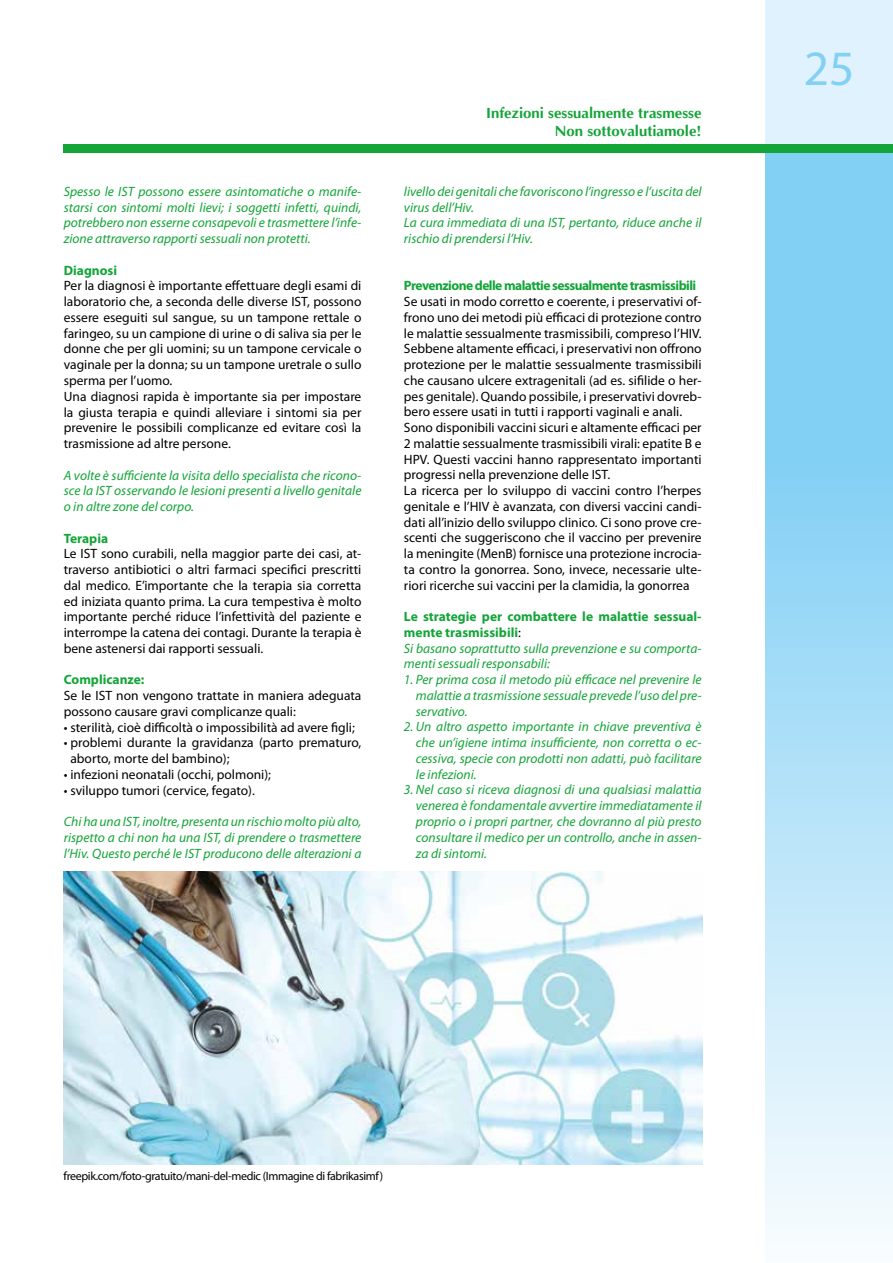
<style>
.page{position:relative;width:893px;height:1263px;background:#fff}
.page>*{position:absolute;margin:0;border:0;box-sizing:border-box;transform-origin:0 0}
.t1{font:49.5px "Myriad Pro";color:#83d0f5}
.t2{font:700 15px/18px "Optima";color:#13a538;text-align:right}
.t3{font:13.5px/15.8px "Myriad Pro";color:#000}
.t4{font:italic 13.5px/15.8px "Myriad Pro";color:#13a538;text-align:justify}
.t5{font:700 13.5px "Myriad Pro";letter-spacing:-.04em;color:#13a538}
.t6{font:700 13.5px "Myriad Pro";color:#13a538}
.t7{font:12px "Myriad Pro";letter-spacing:-.03em;color:#000}
.s1{font-weight:700;font-style:normal}
.s2{font-style:normal;color:#000}
</style>
<div class="page">
<svg style="left:765px;top:153px;width:128px;height:1076px;background:#abdff7"></svg>
<div style="left:765px;top:0;width:128px;height:145px;background:#dff2fd"></div>
<div style="left:64px;top:145px;width:829px;height:8px;background:#13a538"></div>
<img style="left:64px;top:872px;width:638px;height:293px">
<p class="t4" style="left:64px;top:183px;width:299px">Spesso le IST possono essere asintomatiche o manife&shy;starsi con sintomi molti lievi; i soggetti infetti, quindi, potrebbero non esserne consapevoli e trasmettere l’infe&shy;zione attraverso rapporti sessuali non protetti.</p>
<p class="t6" style="left:64px;top:261px;width:55px">Diagnosi</p>
<p class="t3" style="left:64px;top:278px;width:299px">Per la diagnosi è importante effettuare degli esami di laboratorio che, a seconda delle diverse IST, possono essere eseguiti sul sangue, su un tampone rettale o faringeo, su un campione di urine o di saliva sia per le donne che per gli uomini; su un tampone cervicale o vaginale per la donna; su un tampone uretrale o sullo sperma per l’uomo.<br>Una diagnosi rapida è importante sia per impostare la giusta terapia e quindi alleviare i sintomi sia per prevenire le possibili complicanze ed evitare così la trasmissione ad altre persone.</p>
<p class="t4" style="left:64px;top:467px;width:299px">A volte è sufficiente la visita dello specialista che ricono&shy;sce la IST osservando le lesioni presenti a livello genitale o in altre zone del corpo.</p>
<p class="t6" style="left:64px;top:529px;width:46px">Terapia</p>
<p class="t3" style="left:64px;top:546px;width:299px;text-align:justify">Le IST sono curabili, nella maggior parte dei casi, at&shy;traverso antibiotici o altri farmaci specifici prescritti dal medico. E’importante che la terapia sia corretta ed iniziata quanto prima. La cura tempestiva è molto importante perché riduce l’infettività del paziente e interrompe la catena dei contagi. Durante la terapia è bene astenersi dai rapporti sessuali.</p>
<p class="t6" style="left:64px;top:671px;width:82px">Complicanze:</p>
<p class="t3" style="left:64px;top:687px;width:299px">Se le IST non vengono trattate in maniera adeguata possono causare gravi complicanze quali:</p>
<p class="t3" style="left:64px;top:719px;width:293px">• sterilità, cioè difficoltà o impossibilità ad avere figli;</p>
<p class="t3" style="left:70px;top:735px;width:292px;text-indent:-7px">• problemi durante la gravidanza (parto prematuro, aborto, morte del bambino);</p>
<p class="t3" style="left:64px;top:766px;width:209px">• infezioni neonatali (occhi, polmoni);</p>
<p class="t3" style="left:64px;top:782px;width:193px">• sviluppo tumori (cervice, fegato).</p>
<p class="t4" style="left:64px;top:813px;width:299px">Chi ha una IST, inoltre, presenta un rischio molto più alto, rispetto a chi non ha una IST, di prendere o trasmettere l’Hiv. Questo perché le IST producono delle alterazioni a</p>
<p class="t2" style="left:486px;top:104px;width:217px">Infezioni sessualmente trasmesse<br>Non sottovalutiamole!</p>
<p class="t4" style="left:404px;top:183px;width:299px;text-align:left">livello dei genitali che favoriscono l’ingresso e l’uscita del virus dell’Hiv.<br>La cura immediata di una IST, pertanto, riduce anche il rischio di prendersi l’Hiv.</p>
<p class="t5" style="left:404px;top:277px;width:294px">Prevenzione delle malattie sessualmente trasmissibili</p>
<p class="t3" style="left:404px;top:293px;width:299px">Se usati in modo corretto e coerente, i preservativi of&shy;frono uno dei metodi più efficaci di protezione contro le malattie sessualmente trasmissibili, compreso l’HIV.<br>Sebbene altamente efficaci, i preservativi non offrono protezione per le malattie sessualmente trasmissibili che causano ulcere extragenitali (ad es. sifilide o her&shy;pes genitale). Quando possibile, i preservativi dovreb&shy;bero essere usati in tutti i rapporti vaginali e anali.<br>Sono disponibili vaccini sicuri e altamente efficaci per 2 malattie sessualmente trasmissibili virali: epatite B e HPV. Questi vaccini hanno rappresentato importanti progressi nella prevenzione delle IST.<br>La ricerca per lo sviluppo di vaccini contro l’herpes genitale e l’HIV è avanzata, con diversi vaccini candi&shy;dati all’inizio dello sviluppo clinico. Ci sono prove cre&shy;scenti che suggeriscono che il vaccino per prevenire la meningite (MenB) fornisce una protezione incrocia&shy;ta contro la gonorrea. Sono, invece, necessarie ulte&shy;riori ricerche sui vaccini per la clamidia, la gonorrea</p>
<p class="t4" style="left:404px;top:608px;width:299px;text-align:left"><span class="s1">Le strategie per combattere le malattie sessual&shy;mente trasmissibili</span><span class="s2">:<br></span>Si basano soprattutto sulla prevenzione e su comporta&shy;menti sessuali responsabili:</p>
<p class="t4" style="left:416px;top:671px;width:287px;text-indent:-12px">1. Per prima cosa il metodo più efficace nel prevenire le malattie a trasmissione sessuale prevede l’uso del pre&shy;servativo.</p>
<p class="t4" style="left:416px;top:719px;width:287px;text-indent:-12px">2. Un altro aspetto importante in chiave preventiva è che un’igiene intima insufficiente, non corretta o ec&shy;cessiva, specie con prodotti non adatti, può facilitare le infezioni.</p>
<p class="t4" style="left:416px;top:782px;width:287px;text-indent:-12px">3. Nel caso si riceva diagnosi di una qualsiasi malattia venerea è fondamentale avvertire immediatamente il proprio o i propri partner, che dovranno al più presto consultare il medico per un controllo, anche in assen&shy;za di sintomi.</p>
<h1 class="t1" style="left:804px;top:38px;width:52px">25</h1>
<p class="t7" style="left:64px;top:1169px;width:321px">freepik.com/foto-gratuito/mani-del-medic (Immagine di fabrikasimf)</p>
</div>
